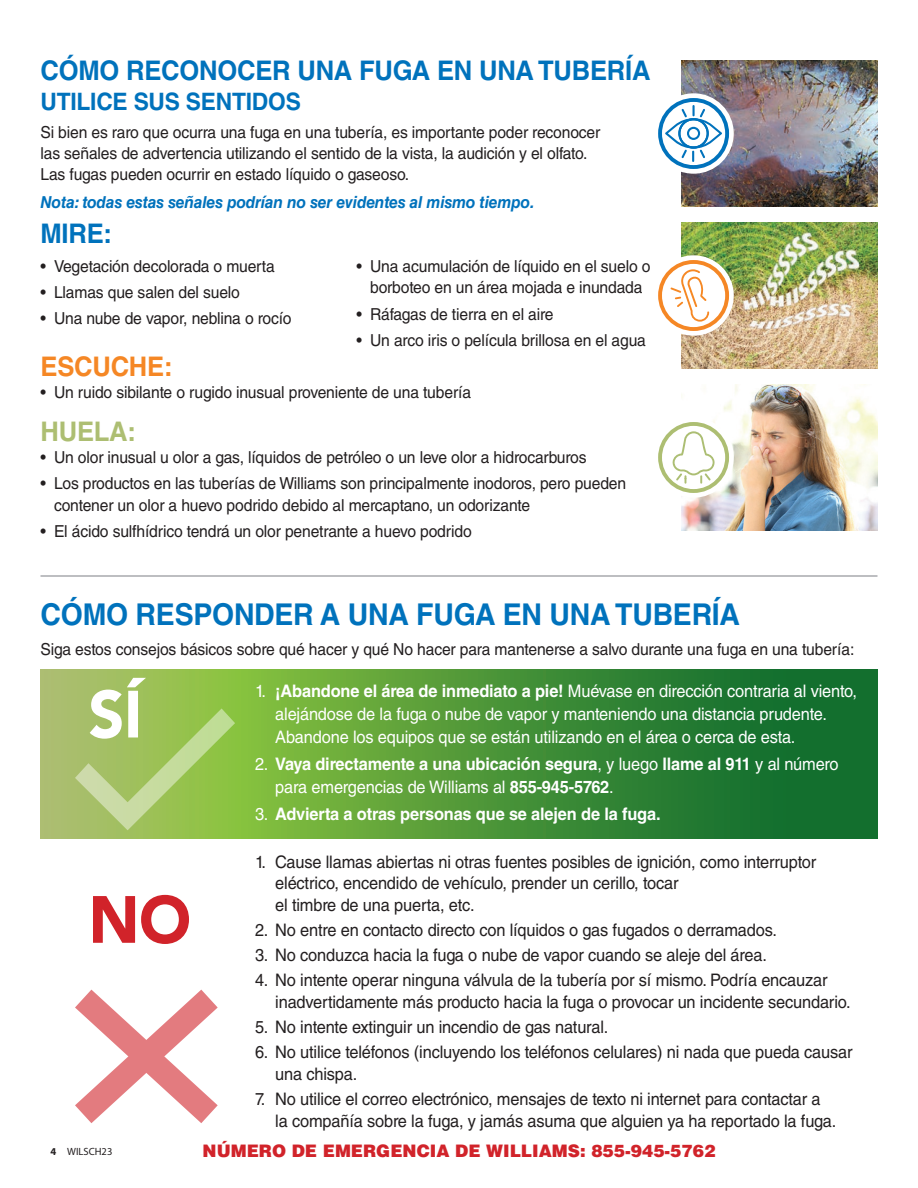
<style>
.page{position:relative;width:918px;height:1188px;background:#fff}
.page>*{position:absolute;margin:0;border:0;box-sizing:border-box;transform-origin:0 0}
.Do_Do_Not{font:900 66px "Avenir LT Pro";color:#d1232a;scale:.95 1}
.t1{font:900 66px "Avenir LT Pro";color:#fff;scale:.95 1}
.t2{font:700 30px "Helvetica LT Std";letter-spacing:-.01em;color:#0072bc;scale:.95 1}
.t3{font:700 27px "Helvetica LT Std";letter-spacing:-.01em;color:#0072bc;scale:.95 1}
.t4{font:700 27px "Helvetica LT Std";letter-spacing:-.01em;color:#f58725;scale:.95 1}
.t5{font:700 27px "Helvetica LT Std";letter-spacing:-.01em;color:#adbe72;scale:.95 1}
.t6{font:700 24px "Helvetica LT Std";letter-spacing:-.01em;color:#0072bc;scale:.95 1}
.t7{font:17.25px/21.8px "Helvetica LT Std";letter-spacing:-.01em;color:#231f20;scale:.95 1}
.t8{font:17.25px/23.2px "Helvetica LT Std";letter-spacing:-.01em;color:#fff;scale:.95 1}
.t9{font:700 17.25px/23.2px "Helvetica LT Std";letter-spacing:-.01em;color:#fff;scale:.95 1}
.t10{font:900 17.25px "Helvetica LT Std";color:#d1232a}
.Body_Copy_Large{font:16.5px/21.8px "Helvetica LT Std";letter-spacing:-.01em;color:#231f20;scale:.95 1}
.t11{font:italic 700 16.5px "Helvetica LT Std";letter-spacing:-.01em;color:#0072bc;scale:.95 1}
.t12{font:10.5px "Myriad Pro";color:#231f20}
.s1{font-weight:700}
.s2{font-weight:400}
</style>
<div class="page">
<hr style="left:40px;top:575px;width:838px;height:2px;background:#a8a9ad">
<svg style="left:75px;top:989px;width:143px;height:134px"></svg>
<svg style="left:40px;top:670px;width:838px;height:168px;background:#4c943a"></svg>
<svg style="left:75px;top:708px;width:160px;height:122px;background:#a4c665"></svg>
<img style="left:682px;top:61px;width:196px;height:145px">
<img style="left:682px;top:223px;width:196px;height:145px">
<img style="left:682px;top:385px;width:196px;height:145px">
<svg style="left:656px;top:258px;width:76px;height:75px"></svg>
<div style="left:653px;top:255px;width:81px;height:81px;border:4px solid #fff;border-radius:50%"></div>
<svg style="left:660px;top:262px;width:67px;height:67px"></svg>
<div style="left:658px;top:260px;width:71px;height:71px;border:4px solid #f58725;border-radius:50%"></div>
<svg style="left:670px;top:269px;width:39px;height:53px"></svg>
<svg style="left:656px;top:419px;width:76px;height:76px"></svg>
<div style="left:653px;top:417px;width:81px;height:81px;border:4px solid #fff;border-radius:50%"></div>
<svg style="left:660px;top:424px;width:67px;height:67px"></svg>
<div style="left:658px;top:422px;width:71px;height:71px;border:4px solid #adbe72;border-radius:50%"></div>
<svg style="left:672px;top:431px;width:43px;height:53px"></svg>
<svg style="left:656px;top:96px;width:76px;height:76px"></svg>
<div style="left:653px;top:93px;width:81px;height:81px;border:4px solid #fff;border-radius:50%"></div>
<svg style="left:660px;top:100px;width:67px;height:67px"></svg>
<div style="left:658px;top:98px;width:71px;height:71px;border:4px solid #0072bc;border-radius:50%"></div>
<svg style="left:665px;top:105px;width:57px;height:57px"></svg>
<h3 class="t3" style="left:40px;top:54px;width:644px">CÓMO RECONOCER UNA FUGA EN UNA TUBERÍA</h3>
<h3 class="t6" style="left:40px;top:87px;width:276px">UTILICE SUS SENTIDOS</h3>
<p class="Body_Copy_Large" style="left:40px;top:121px;width:591px;line-height:21px">Si bien es raro que ocurra una fuga en una tubería, es importante poder reconocer las señales de advertencia utilizando el sentido de la vista, la audición y el olfato.<br>Las fugas pueden ocurrir en estado líquido o gaseoso.</p>
<p class="t11" style="left:40px;top:192px;width:521px">Nota: todas estas señales podrían no ser evidentes al mismo tiempo.</p>
<p class="t3" style="left:40px;top:217px;width:77px">MIRE:</p>
<p class="Body_Copy_Large" style="left:40px;top:255px;width:248px">• Vegetación decolorada o muerta</p>
<p class="Body_Copy_Large" style="left:40px;top:281px;width:212px">• Llamas que salen del suelo</p>
<p class="Body_Copy_Large" style="left:40px;top:308px;width:266px">• Una nube de vapor, neblina o rocío</p>
<p class="Body_Copy_Large" style="left:357px;top:255px;width:311px;text-align:center">• Una acumulación de líquido en el suelo o borboteo en un área mojada e inundada</p>
<p class="Body_Copy_Large" style="left:357px;top:303px;width:209px">• Ráfagas de tierra en el aire</p>
<p class="Body_Copy_Large" style="left:357px;top:329px;width:306px">• Un arco iris o película brillosa en el agua</p>
<h3 class="t4" style="left:40px;top:350px;width:141px">ESCUCHE:</h3>
<p class="Body_Copy_Large" style="left:40px;top:381px;width:455px">• Un ruido sibilante o rugido inusual proveniente de una tubería</p>
<h3 class="t5" style="left:40px;top:415px;width:102px">HUELA:</h3>
<p class="Body_Copy_Large" style="left:40px;top:446px;width:576px">• Un olor inusual u olor a gas, líquidos de petróleo o un leve olor a hidrocarburos</p>
<p class="Body_Copy_Large" style="left:54px;top:472px;width:604px;text-indent:-14px">• Los productos en las tuberías de Williams son principalmente inodoros, pero pueden contener un olor a huevo podrido debido al mercaptano, un odorizante</p>
<p class="Body_Copy_Large" style="left:40px;top:520px;width:455px">• El ácido sulfhídrico tendrá un olor penetrante a huevo podrido</p>
<p class="t2" style="left:40px;top:596px;width:738px">CÓMO RESPONDER A UNA FUGA EN UNA TUBERÍA</p>
<p class="Body_Copy_Large" style="left:40px;top:638px;width:858px">Siga estos consejos básicos sobre qué hacer y qué No hacer para mantenerse a salvo durante una fuga en una tubería:</p>
<h1 class="t1" style="left:88px;top:675px;width:58px">SÍ</h1>
<p class="t8" style="left:275px;top:679px;width:614px;text-indent:-20px">1. <span class="s1">¡Abandone el área de inmediato a pie!</span> Muévase en dirección contraria al viento, alejándose de la fuga o nube de vapor y manteniendo una distancia prudente.<br>Abandone los equipos que se están utilizando en el área o cerca de esta.</p>
<p class="t9" style="left:275px;top:752px;width:595px;text-indent:-20px"><span class="s2">2.</span> Vaya directamente a una ubicación segura<span class="s2">, y luego</span> llame al 911 <span class="s2">y al número para emergencias de Williams al</span> 855-945-5762<span class="s2">.</span></p>
<p class="t9" style="left:255px;top:802px;width:428px"><span class="s2">3.</span> Advierta a otras personas que se alejen de la fuga.</p>
<p class="Do_Do_Not" style="left:88px;top:880px;width:110px">NO</p>
<p class="t7" style="left:275px;top:851px;width:571px;text-indent:-20px">1. Cause llamas abiertas ni otras fuentes posibles de ignición, como interruptor eléctrico, encendido de vehículo, prender un cerillo, tocar<br>el timbre de una puerta, etc.</p>
<p class="t7" style="left:255px;top:919px;width:551px">2. No entre en contacto directo con líquidos o gas fugados o derramados.</p>
<p class="t7" style="left:255px;top:944px;width:540px">3. No conduzca hacia la fuga o nube de vapor cuando se aleje del área.</p>
<p class="t7" style="left:275px;top:969px;width:607px;text-indent:-20px">4. No intente operar ninguna válvula de la tubería por sí mismo. Podría encauzar inadvertidamente más producto hacia la fuga o provocar un incidente secundario.</p>
<p class="t7" style="left:255px;top:1016px;width:374px">5. No intente extinguir un incendio de gas natural.</p>
<p class="t7" style="left:275px;top:1041px;width:609px;text-indent:-20px">6. No utilice teléfonos (incluyendo los teléfonos celulares) ni nada que pueda causar una chispa.</p>
<p class="t7" style="left:275px;top:1088px;width:592px;text-indent:-20px">7. No utilice el correo electrónico, mensajes de texto ni internet para contactar a la compañía sobre la fuga, y jamás asuma que alguien ya ha reportado la fuga.</p>
<p class="t12" style="left:51px;top:1145px;width:63px"><span class="s1">4</span> WILSCH23</p>
<p class="t10" style="left:203px;top:1139px;width:514px">NÚMERO DE EMERGENCIA DE WILLIAMS: 855-945-5762</p>
</div>
